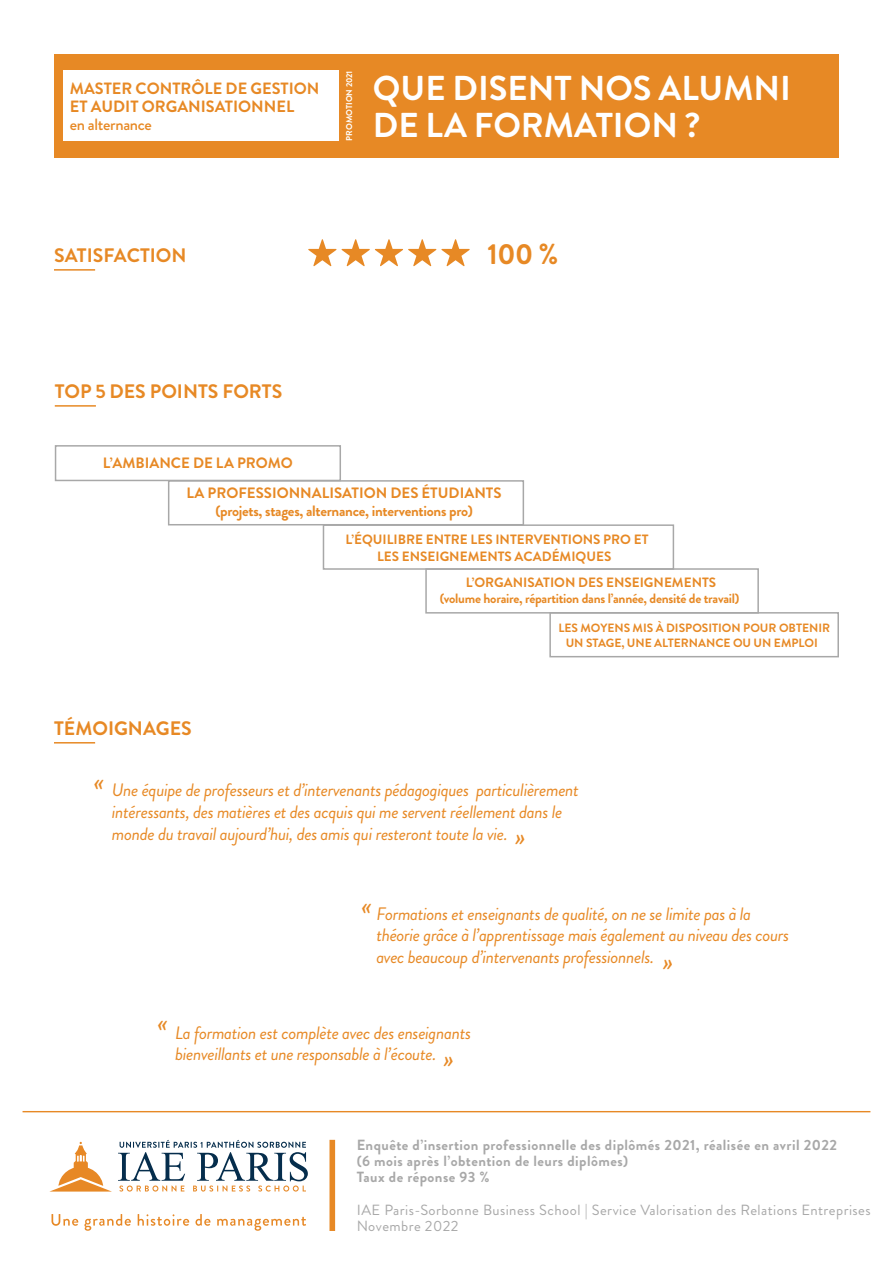
<style>
.page{position:relative;width:893px;height:1263px;background:#fff}
.page>*{position:absolute;margin:0;border:0;box-sizing:border-box;transform-origin:0 0}
.t1{font:700 34.5px "Brandon Grotesque";color:#fff}
.t2{font:700 28.95px "Brandon Grotesque";color:#e78925}
.t3{font:italic 27px "Brandon Grotesque";color:#e78925}
.t4{font:700 19.5px "Brandon Grotesque";color:#e78925}
.t5{font:italic 18px/21.6px "Brandon Grotesque";letter-spacing:-.02em;color:#e78925}
.t6{font:700 16.35px "Brandon Grotesque";color:#e78925}
.t7{font:500 16.35px "Brandon Grotesque";letter-spacing:-.02em;color:#e78925}
.t8{font:700 15px/18px "Brandon Grotesque";letter-spacing:-.02em;color:#e78925;text-align:center}
.t9{font:700 15px "Brandon Grotesque";color:#e78925}
.t10{font:700 14.7px "Brandon Grotesque";letter-spacing:.03em;color:#a8a8a8}
.t11{font:14.7px "Brandon Grotesque";letter-spacing:.03em;color:#a8a8a8}
.t12{font:700 13.5px "Brandon Grotesque";color:#e78925}
.t13{font:700 13.5px "Brandon Grotesque";letter-spacing:-.02em;color:#e78925}
.t14{font:700 12px "Brandon Grotesque";color:#e78925}
.t15{font:700 8.55px "Brandon Grotesque";color:#fff}
</style>
<div class="page">
<hr style="left:23px;top:1111px;width:847px;height:1px;background:#e78925">
<div style="left:329px;top:1140px;width:6px;height:91px;background:#e78925"></div>
<svg style="left:118px;top:1140px;width:190px;height:51px"></svg>
<svg style="left:51px;top:1142px;width:59px;height:49px"></svg>
<svg style="left:52px;top:1214px;width:254px;height:17px"></svg>
<div style="left:549px;top:612px;width:290px;height:45px;border:2px solid #a8a8a8"></div>
<div style="left:425px;top:568px;width:334px;height:46px;border:2px solid #a8a8a8"></div>
<div style="left:55px;top:445px;width:286px;height:36px;border:2px solid #a8a8a8"></div>
<div style="left:323px;top:524px;width:351px;height:46px;border:2px solid #a8a8a8"></div>
<div style="left:168px;top:480px;width:356px;height:45px;border:2px solid #a8a8a8"></div>
<hr style="left:55px;top:405px;width:41px;height:2px;background:#e78925">
<hr style="left:54px;top:269px;width:41px;height:2px;background:#e78925">
<svg style="left:308px;top:239px;width:162px;height:27px"></svg>
<hr style="left:54px;top:742px;width:41px;height:1px;background:#e78925">
<div style="left:54px;top:54px;width:784px;height:103px;background:#e78925"></div>
<div style="left:63px;top:70px;width:276px;height:71px;background:#fff"></div>
<p class="t6" style="left:70px;top:77px;width:251px">MASTER CONTRÔLE DE GESTION</p>
<p class="t6" style="left:70px;top:95px;width:226px">ET AUDIT ORGANISATIONNEL</p>
<p class="t7" style="left:70px;top:113px;width:84px">en alternance</p>
<p class="t15" style="left:343px;top:141px;width:72px;rotate:-90deg">PROMOTION 2021</p>
<p class="t1" style="left:373px;top:64px;width:420px">QUE DISENT NOS ALUMNI</p>
<p class="t1" style="left:373px;top:101px;width:329px">DE LA FORMATION ?</p>
<p class="t4" style="left:54px;top:241px;width:134px">SATISFACTION</p>
<p class="t2" style="left:487px;top:234px;width:72px">100 %</p>
<p class="t4" style="left:55px;top:378px;width:229px">TOP 5 DES POINTS FORTS</p>
<p class="t9" style="left:103px;top:452px;width:192px">L’AMBIANCE DE LA PROMO</p>
<p class="t8" style="left:187px;top:484px;width:316px">LA PROFESSIONNALISATION DES ÉTUDIANTS (projets, stages, alternance, interventions pro)</p>
<p class="t12" style="left:345px;top:530px;width:305px">L’ÉQUILIBRE ENTRE LES INTERVENTIONS PRO ET</p>
<p class="t12" style="left:377px;top:547px;width:236px">LES ENSEIGNEMENTS ACADÉMIQUES</p>
<p class="t4" style="left:54px;top:715px;width:139px">TÉMOIGNAGES</p>
<p class="t12" style="left:466px;top:573px;width:252px">L’ORGANISATION DES ENSEIGNEMENTS</p>
<p class="t13" style="left:440px;top:589px;width:301px">(volume horaire, répartition dans l’année, densité de travail)</p>
<p class="t14" style="left:558px;top:620px;width:273px">LES MOYENS MIS À DISPOSITION POUR OBTENIR</p>
<p class="t14" style="left:566px;top:634px;width:254px">UN STAGE, UNE ALTERNANCE OU UN EMPLOI</p>
<p class="t3" style="left:94px;top:762px;width:12px">«</p>
<p class="t5" style="left:112px;top:780px;width:469px">Une équipe de professeurs et d’intervenants pédagogiques particulièrement intéressants, des matières et des acquis qui me servent réellement dans le monde du travail aujourd’hui, des amis qui resteront toute la vie.</p>
<p class="t3" style="left:515px;top:817px;width:12px">»</p>
<p class="t3" style="left:361px;top:886px;width:12px">«</p>
<p class="t5" style="left:376px;top:903px;width:414px">Formations et enseignants de qualité, on ne se limite pas à la théorie grâce à l’apprentissage mais également au niveau des cours avec beaucoup d’intervenants professionnels.</p>
<p class="t3" style="left:663px;top:942px;width:12px">»</p>
<p class="t3" style="left:157px;top:1003px;width:12px">«</p>
<p class="t5" style="left:175px;top:1022px;width:297px">La formation est complète avec des enseignants bienveillants et une responsable à l’écoute.</p>
<p class="t3" style="left:443px;top:1039px;width:12px">»</p>
<p class="t10" style="left:357px;top:1135px;width:482px">Enquête d’insertion professionnelle des diplômés 2021, réalisée en avril 2022</p>
<p class="t10" style="left:357px;top:1151px;width:273px">(6 mois après l’obtention de leurs diplômes)</p>
<p class="t10" style="left:357px;top:1167px;width:134px">Taux de réponse 93 %</p>
<p class="t11" style="left:357px;top:1199px;width:515px">IAE Paris-Sorbonne Business School | Service Valorisation des Relations Entreprises</p>
<p class="t11" style="left:357px;top:1216px;width:103px">Novembre 2022</p>
</div>
